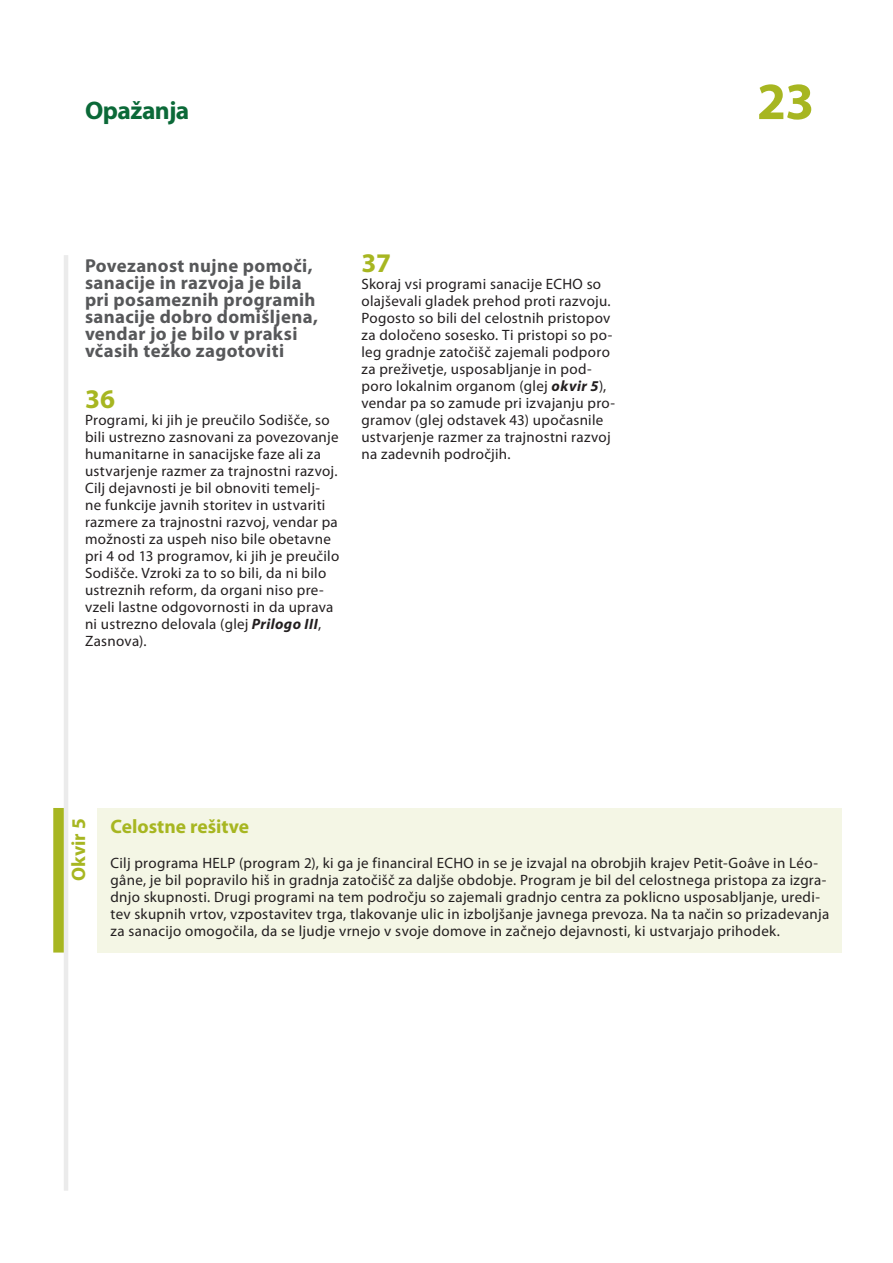
<style>
.page{position:relative;width:893px;height:1263px;background:#fff}
.page>*{position:absolute;margin:0;border:0;box-sizing:border-box;transform-origin:0 0}
.t1{font:700 52.5px "Myriad Pro";color:#a7b621}
.E_05_-_CHAP__1__TEXT{font:700 27px "Myriad Pro";color:#a7b621}
.t2{font:700 25.5px "Myriad Pro";letter-spacing:-.02em;color:#0b6938}
.F_02_-_BOX_TITRE_COL{font:700 19.5px "Myriad Pro";color:#a7b621}
.F_01_-_GREEN_BOX_NUM{font:700 19.5px "Myriad Pro";color:#a7b621}
.E_03_-_CHAP__TITRE_A{font:700 18.75px/17px "Myriad Pro";letter-spacing:.02em;color:#57585a}
.E_05_-_CHAP__1__TEXT-2{font:15px/17px "Myriad Pro";letter-spacing:.02em;color:#231f20}
.F_04_-_BOX_TEXTE{font:15px/17px "Myriad Pro";letter-spacing:.02em;color:#231f20}
.s1{font-weight:700;font-style:italic}
</style>
<div class="page">
<hr style="left:64px;top:255px;width:4px;height:936px;background:#ebebeb">
<div style="left:98px;top:808px;width:744px;height:144px;background:#f4f6e5"></div>
<div style="left:53px;top:808px;width:11px;height:144px;background:#a7b621"></div>
<h3 class="t2" style="left:85px;top:94px;width:106px">Opažanja</h3>
<p class="E_03_-_CHAP__TITRE_A" style="left:85px;top:257px;width:234px">Povezanost nujne pomoči, sanacije in razvoja je bila pri posameznih programih sanacije dobro domišljena, vendar jo je bilo v praksi včasih težko zagotoviti</p>
<p class="E_05_-_CHAP__1__TEXT" style="left:85px;top:381px;width:32px">36</p>
<p class="E_05_-_CHAP__1__TEXT-2" style="left:85px;top:411px;width:256px">Programi, ki jih je preučilo Sodišče, so bili ustrezno zasnovani za povezovanje humanitarne in sanacijske faze ali za ustvarjenje razmer za trajnostni razvoj.<br>Cilj dejavnosti je bil obnoviti temelj‑ ne funkcije javnih storitev in ustvariti razmere za trajnostni razvoj, vendar pa možnosti za uspeh niso bile obetavne pri 4 od 13 programov, ki jih je preučilo Sodišče. Vzroki za to so bili, da ni bilo ustreznih reform, da organi niso pre‑ vzeli lastne odgovornosti in da uprava ni ustrezno delovala (glej <span class="s1">Prilogo III</span>, Zasnova).</p>
<p class="E_05_-_CHAP__1__TEXT" style="left:361px;top:245px;width:31px">37</p>
<p class="E_05_-_CHAP__1__TEXT-2" style="left:361px;top:275px;width:255px">Skoraj vsi programi sanacije ECHO so olajševali gladek prehod proti razvoju.<br>Pogosto so bili del celostnih pristopov za določeno sosesko. Ti pristopi so po‑ leg gradnje zatočišč zajemali podporo za preživetje, usposabljanje in pod‑ poro lokalnim organom (glej <span class="s1">okvir 5</span>), vendar pa so zamude pri izvajanju pro‑ gramov (glej odstavek 43) upočasnile ustvarjenje razmer za trajnostni razvoj na zadevnih področjih.</p>
<h1 class="t1" style="left:757px;top:67px;width:59px">23</h1>
<p class="F_01_-_GREEN_BOX_NUM" style="left:66px;top:881px;width:64px;rotate:-90deg">Okvir 5</p>
<p class="F_02_-_BOX_TITRE_COL" style="left:111px;top:814px;width:140px">Celostne rešitve</p>
<p class="F_04_-_BOX_TEXTE" style="left:111px;top:854px;width:720px">Cilj programa HELP (program 2), ki ga je financiral ECHO in se je izvajal na obrobjih krajev Petit‑Goâve in Léo‑ gâne, je bil popravilo hiš in gradnja zatočišč za daljše obdobje. Program je bil del celostnega pristopa za izgra‑ dnjo skupnosti. Drugi programi na tem področju so zajemali gradnjo centra za poklicno usposabljanje, uredi‑ tev skupnih vrtov, vzpostavitev trga, tlakovanje ulic in izboljšanje javnega prevoza. Na ta način so prizadevanja za sanacijo omogočila, da se ljudje vrnejo v svoje domove in začnejo dejavnosti, ki ustvarjajo prihodek.</p>
</div>
